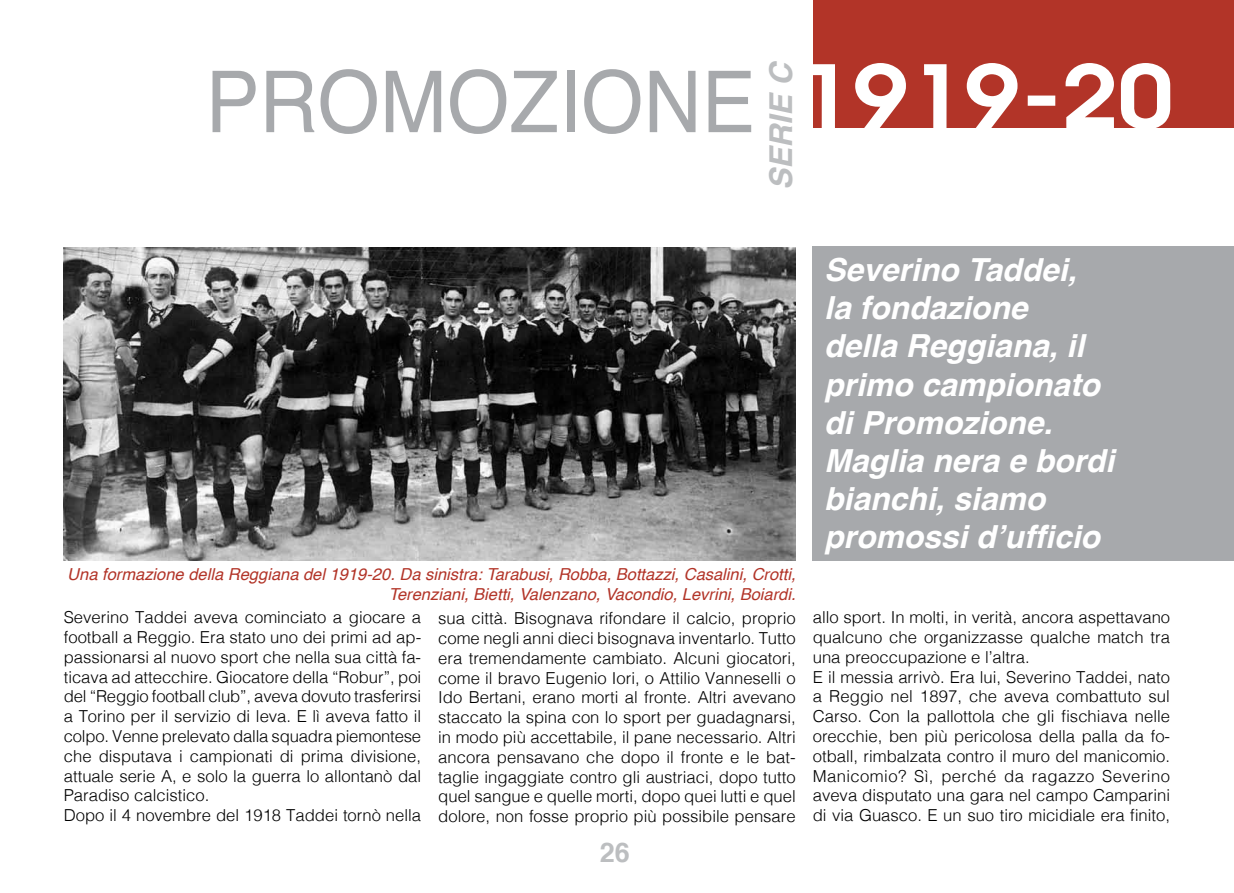
<style>
.page{position:relative;width:1234px;height:893px;background:#fff}
.page>*{position:absolute;margin:0;border:0;box-sizing:border-box;transform-origin:0 0}
.t1{font:italic 600 86.55px "Avant Garde";color:#fff;scale:1.15 1}
.t2{font:85.5px "Helvetica";color:#a7a9ac;scale:.94 1}
.t3{font:italic 700 31.8px/38.1px "Helvetica";color:#fff}
.t4{font:italic 700 31.5px "Helvetica";color:#bcbec0}
.t5{font:700 27px "Helvetica";color:#bcbec0}
.t6{font:300 16.5px/19.8px "Helvetica";color:#000}
.t7{font:italic 16.5px/19.8px "Helvetica";color:#b23428;text-align:right}
</style>
<div class="page">
<div style="left:812px;top:0;width:421px;height:128px;background:#b23428"></div>
<div style="left:812px;top:247px;width:421px;height:314px;background:#a7a9ac"></div>
<img style="left:64px;top:247px;width:731px;height:313px">
<h2 class="t2" style="left:206px;top:36px;width:586px">PROMOZIONE</h2>
<h3 class="t4" style="left:754px;top:190px;width:130px;rotate:-90deg">SERIE C</h3>
<h1 class="t1" style="left:797px;top:39px;width:329px">1919-20</h1>
<p class="t7" style="left:67px;top:565px;width:729px">Una formazione della Reggiana del 1919-20. Da sinistra: Tarabusi, Robba, Bottazzi, Casalini, Crotti,<br>Terenziani, Bietti, Valenzano, Vacondio, Levrini, Boiardi.</p>
<h3 class="t3" style="left:824px;top:251px;width:291px">Severino Taddei,<br>la fondazione<br>della Reggiana, il primo campionato di Promozione.<br>Maglia nera e bordi bianchi, siamo promossi dʼufficio</h3>
<p class="t6" style="left:64px;top:606px;width:359px">Severino Taddei aveva cominciato a giocare a football a Reggio. Era stato uno dei primi ad ap&shy;passionarsi al nuovo sport che nella sua città fa&shy;ticava ad attecchire. Giocatore della “Robur”, poi del “Reggio football club”, aveva dovuto trasferirsi a Torino per il servizio di leva. E lì aveva fatto il colpo. Venne prelevato dalla squadra piemontese che disputava i campionati di prima divisione, attuale serie A, e solo la guerra lo allontanò dal Paradiso calcistico.<br>Dopo il 4 novembre del 1918 Taddei tornò nella</p>
<p class="t6" style="left:438px;top:607px;width:359px;text-align:justify">sua città. Bisognava rifondare il calcio, proprio come negli anni dieci bisognava inventarlo. Tutto era tremendamente cambiato. Alcuni giocatori, come il bravo Eugenio Iori, o Attilio Vanneselli o Ido Bertani, erano morti al fronte. Altri avevano staccato la spina con lo sport per guadagnarsi, in modo più accettabile, il pane necessario. Altri ancora pensavano che dopo il fronte e le bat&shy;taglie ingaggiate contro gli austriaci, dopo tutto quel sangue e quelle morti, dopo quei lutti e quel dolore, non fosse proprio più possibile pensare</p>
<p class="t6" style="left:812px;top:606px;width:359px">allo sport. In molti, in verità, ancora aspettavano qualcuno che organizzasse qualche match tra una preoccupazione e l’altra.<br>E il messia arrivò. Era lui, Severino Taddei, nato a Reggio nel 1897, che aveva combattuto sul Carso. Con la pallottola che gli fischiava nelle orecchie, ben più pericolosa della palla da fo&shy;otball, rimbalzata contro il muro del manicomio.<br>Manicomio? Sì, perché da ragazzo Severino aveva disputato una gara nel campo Camparini di via Guasco. E un suo tiro micidiale era finito,</p>
<h3 class="t5" style="left:599px;top:831px;width:32px">26</h3>
</div>
